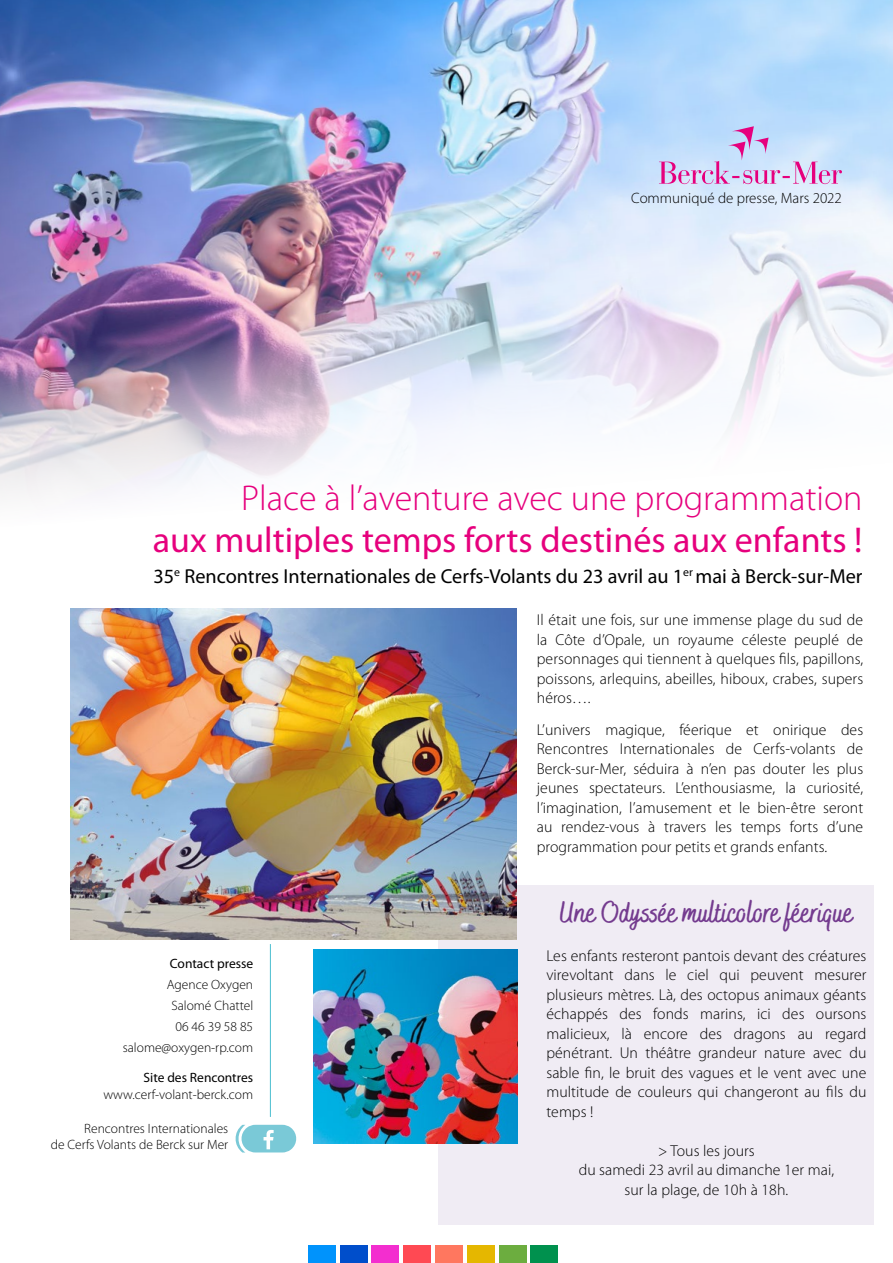
<style>
.page{position:relative;width:893px;height:1263px;background:#fff}
.page>*{position:absolute;margin:0;border:0;box-sizing:border-box;transform-origin:0 0}
.t1{font:36px "Myriad Pro";color:#e6007d}
.t2{font:300 36px "Myriad Pro";color:#e6007d}
.t3{font:700 30px "Bakerie Rough Condensed";color:#743b8f}
.t4{font:20.25px "Myriad Pro";color:#000}
.t5{font:300 15.75px/19.5px "Myriad Pro";letter-spacing:.005em;color:#000;text-align:justify}
.t6{font:300 15px "Myriad Pro";color:#000}
.t7{font:300 13.5px/21px "Myriad Pro";color:#000;text-align:right}
.t8{font:13.5px "Myriad Pro";color:#000}
</style>
<div class="page">
<div style="left:438px;top:885px;width:435px;height:340px;background:#f0ecf4"></div>
<img style="left:0;top:0;width:893px;height:681px">
<svg style="left:659px;top:126px;width:183px;height:58px;background:#cbc9ee"></svg>
<hr style="left:270px;top:944px;width:1px;height:173px;background:#4bbed0">
<svg style="left:235px;top:1125px;width:62px;height:27px"></svg>
<div style="left:530px;top:1246px;width:28px;height:17px;background:#00914e"></div>
<div style="left:499px;top:1245px;width:28px;height:18px;background:#6cad3f"></div>
<div style="left:467px;top:1245px;width:28px;height:18px;background:#e5b700"></div>
<div style="left:435px;top:1245px;width:28px;height:18px;background:#ff775f"></div>
<div style="left:403px;top:1246px;width:28px;height:17px;background:#ff4953"></div>
<div style="left:372px;top:1245px;width:27px;height:18px;background:#f32ecf"></div>
<div style="left:340px;top:1245px;width:28px;height:18px;background:#004ecb"></div>
<div style="left:308px;top:1245px;width:28px;height:18px;background:#0093fc"></div>
<img style="left:70px;top:608px;width:446px;height:331px">
<img style="left:314px;top:950px;width:204px;height:194px">
<p class="t6" style="left:631px;top:189px;width:212px">Communiqué de presse, Mars 2022</p>
<h1 class="t2" style="left:241px;top:476px;width:623px">Place à l’aventure avec une programmation</h1>
<h1 class="t1" style="left:153px;top:517px;width:711px">aux multiples temps forts destinés aux enfants !</h1>
<p class="t4" style="left:153px;top:564px;width:711px">35<sup>e</sup> Rencontres Internationales de Cerfs-Volants du 23 avril au 1<sup>er</sup> mai à Berck-sur-Mer</p>
<p class="t5" style="left:537px;top:610px;width:328px">Il était une fois, sur une immense plage du sud de la Côte d’Opale, un royaume céleste peuplé de personnages qui tiennent à quelques fils, papillons, poissons, arlequins, abeilles, hiboux, crabes, supers héros….</p>
<p class="t5" style="left:537px;top:720px;width:328px">L’univers magique, féerique et onirique des Rencontres Internationales de Cerfs-volants de Berck-sur-Mer, séduira à n’en pas douter les plus jeunes spectateurs. L’enthousiasme, la curiosité, l’imagination, l’amusement et le bien-être seront au rendez-vous à travers les temps forts d’une programmation pour petits et grands enfants.</p>
<p class="t8" style="left:170px;top:955px;width:85px">Contact presse</p>
<p class="t7" style="left:123px;top:974px;width:132px">Agence Oxygen<br>Salomé Chattel<br>06 46 39 58 85 salome@oxygen-rp.com</p>
<p class="t8" style="left:144px;top:1069px;width:111px">Site des Rencontres</p>
<p class="t7" style="left:103px;top:1083px;width:151px">www.cerf-volant-berck.com</p>
<p class="t7" style="left:51px;top:1120px;width:179px;line-height:16.2px">Rencontres Internationales<br>de Cerfs Volants de Berck sur Mer</p>
<h2 class="t3" style="left:560px;top:894px;width:295px">Une Odyssée multicolore féerique</h2>
<p class="t5" style="left:546px;top:946px;width:321px">Les enfants resteront pantois devant des créatures virevoltant dans le ciel qui peuvent mesurer plusieurs mètres. Là, des octopus animaux géants échappés des fonds marins, ici des oursons malicieux, là encore des dragons au regard pénétrant. Un théâtre grandeur nature avec du sable fin, le bruit des vagues et le vent avec une multitude de couleurs qui changeront au fils du temps !</p>
<p class="t5" style="left:579px;top:1141px;width:257px;text-align:center">&gt; Tous les jours<br>du samedi 23 avril au dimanche 1er mai, sur la plage, de 10h à 18h.</p>
</div>
